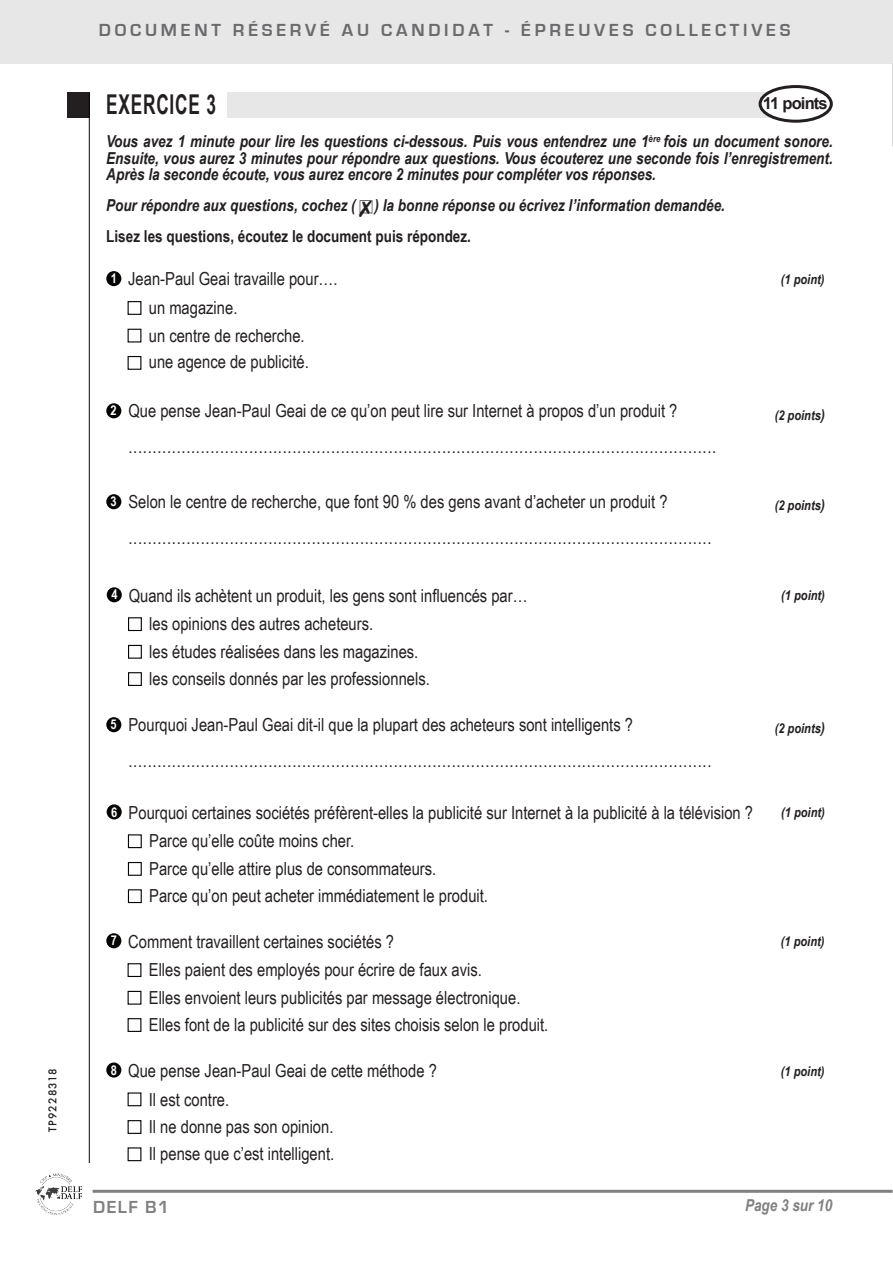
<style>
.page{position:relative;width:893px;height:1263px;background:#fff}
.page>*{position:absolute;margin:0;border:0;box-sizing:border-box;transform-origin:0 0}
.t1{font:700 27.3px "Arial Narrow";letter-spacing:.04em;color:#231f20;scale:.77 1}
.t2{font:18px/27.6px "Arial Narrow";color:#231f20}
.t3{font:700 18px "Eurostile";letter-spacing:.21em;color:#6b6b6e}
.t4{font:700 18px "Eurostile";letter-spacing:.08em;color:#808180}
.t5{font:italic 700 16.5px/16.5px "Arial Narrow";color:#231f20;text-align:justify}
.t6{font:700 16.5px "Arial Narrow";color:#231f20}
.t7{font:italic 700 16.5px "Arial Narrow";color:#808180}
.t8{font:700 16.5px "Arial";letter-spacing:-.05em;color:#231f20}
.t9{font:italic 700 13.5px "Arial Narrow";color:#231f20}
.t10{font:700 13.5px "Arial Narrow";color:#fff}
.t11{font:500 10.5px "Futura";letter-spacing:.11em;color:#231f20}
.s1{font-weight:700;font-size:13.5px;color:#fff}
.s2{font-size:15px}
</style>
<div class="page">
<div style="left:0;top:0;width:893px;height:63px;background:#e6e7e6"></div>
<hr style="left:93px;top:1190px;width:800px;height:3px;background:#808180">
<div style="left:67px;top:93px;width:22px;height:25px;background:#231f20"></div>
<div style="left:227px;top:93px;width:565px;height:25px;background:#e6e7e6"></div>
<div style="left:760px;top:87px;width:71px;height:34px;background:#fff;border-radius:50%"></div>
<div style="left:759px;top:85px;width:74px;height:38px;border:3px solid #231f20;border-radius:50%"></div>
<hr style="left:89px;top:93px;width:1px;height:1070px;background:#040503">
<svg style="left:892px;top:63px;width:1px;height:83px"></svg>
<div style="left:106px;top:403px;width:15px;height:15px;background:#040503;border-radius:50%"></div>
<div style="left:106px;top:494px;width:15px;height:15px;background:#040503;border-radius:50%"></div>
<div style="left:106px;top:271px;width:15px;height:15px;background:#040503;border-radius:50%"></div>
<div style="left:128px;top:301px;width:13px;height:14px;background:#fff;border:1px solid #040503"></div>
<div style="left:128px;top:329px;width:13px;height:13px;background:#fff;border:1px solid #040503"></div>
<div style="left:128px;top:356px;width:13px;height:14px;background:#fff;border:1px solid #040503"></div>
<div style="left:107px;top:587px;width:15px;height:15px;background:#040503;border-radius:50%"></div>
<div style="left:128px;top:617px;width:14px;height:14px;background:#fff;border:1px solid #040503"></div>
<div style="left:128px;top:645px;width:14px;height:14px;background:#fff;border:1px solid #040503"></div>
<div style="left:128px;top:672px;width:14px;height:14px;background:#fff;border:1px solid #040503"></div>
<div style="left:106px;top:717px;width:15px;height:15px;background:#040503;border-radius:50%"></div>
<div style="left:107px;top:804px;width:15px;height:15px;background:#040503;border-radius:50%"></div>
<div style="left:128px;top:834px;width:14px;height:14px;background:#fff;border:1px solid #040503"></div>
<div style="left:128px;top:862px;width:14px;height:14px;background:#fff;border:1px solid #040503"></div>
<div style="left:128px;top:889px;width:14px;height:14px;background:#fff;border:1px solid #040503"></div>
<div style="left:106px;top:933px;width:15px;height:15px;background:#040503;border-radius:50%"></div>
<div style="left:128px;top:963px;width:13px;height:14px;background:#fff;border:1px solid #040503"></div>
<div style="left:128px;top:991px;width:13px;height:14px;background:#fff;border:1px solid #040503"></div>
<div style="left:128px;top:1018px;width:13px;height:14px;background:#fff;border:1px solid #040503"></div>
<div style="left:106px;top:1062px;width:15px;height:15px;background:#040503;border-radius:50%"></div>
<div style="left:128px;top:1092px;width:13px;height:14px;background:#fff;border:1px solid #040503"></div>
<div style="left:128px;top:1120px;width:13px;height:14px;background:#fff;border:1px solid #040503"></div>
<div style="left:128px;top:1147px;width:13px;height:14px;background:#fff;border:1px solid #040503"></div>
<img style="left:35px;top:1173px;width:48px;height:42px">
<p class="t11" style="left:45px;top:1132px;width:65px;rotate:-90deg">TP9228318</p>
<p class="t3" style="left:99px;top:20px;width:693px">DOCUMENT RÉSERVÉ AU CANDIDAT - ÉPREUVES COLLECTIVES</p>
<h1 class="t1" style="left:106px;top:84px;width:144px">EXERCICE 3</h1>
<p class="t8" style="left:763px;top:92px;width:66px">11 points</p>
<p class="t5" style="left:106px;top:132px;width:728px">Vous avez 1 minute pour lire les questions ci-dessous. Puis vous entendrez une 1<sup>ère</sup> fois un document sonore.<br>Ensuite, vous aurez 3 minutes pour répondre aux questions. Vous écouterez une seconde fois l’enregistrement.<br>Après la seconde écoute, vous aurez encore 2 minutes pour compléter vos réponses.</p>
<p class="t5" style="left:106px;top:196px;width:620px">Pour répondre aux questions, cochez ( ) la bonne réponse ou écrivez l’information demandée.</p>
<p class="t6" style="left:106px;top:224px;width:366px">Lisez les questions, écoutez le document puis répondez.</p>
<p class="t2" style="left:149px;top:265px;width:190px;text-indent:-38px"><span class="s1">1</span> Jean-Paul Geai travaille pour…. un magazine.<br>un centre de recherche.<br>une agence de publicité.</p>
<p class="t9" style="left:781px;top:269px;width:45px">(1 point)</p>
<p class="t2" style="left:128px;top:392px;width:589px;line-height:36px">Que pense Jean-Paul Geai de ce qu’on peut lire sur Internet à propos d’un produit ? ..........................................................................................................................</p>
<p class="t10" style="left:111px;top:400px;width:8px">2</p>
<p class="t9" style="left:775px;top:405px;width:52px">(2 points<span class="s2">)</span></p>
<p class="t2" style="left:128px;top:483px;width:584px;line-height:36px">Selon le centre de recherche, que font 90 % des gens avant d’acheter un produit ? .........................................................................................................................</p>
<p class="t10" style="left:111px;top:491px;width:8px">3</p>
<p class="t9" style="left:775px;top:495px;width:52px">(2 points<span class="s2">)</span></p>
<p class="t2" style="left:149px;top:581px;width:380px;text-indent:-38px"><span class="s1">4</span> Quand ils achètent un produit, les gens sont influencés par… les opinions des autres acheteurs.<br>les études réalisées dans les magazines.<br>les conseils donnés par les professionnels.</p>
<p class="t9" style="left:781px;top:585px;width:45px">(1 point)</p>
<p class="t2" style="left:128px;top:706px;width:584px;line-height:36px">Pourquoi Jean-Paul Geai dit-il que la plupart des acheteurs sont intelligents ? .........................................................................................................................</p>
<p class="t10" style="left:111px;top:714px;width:8px">5</p>
<p class="t9" style="left:775px;top:718px;width:52px">(2 points<span class="s2">)</span></p>
<p class="t2" style="left:149px;top:798px;width:605px;text-indent:-38px"><span class="s1">6</span> Pourquoi certaines sociétés préfèrent-elles la publicité sur Internet à la publicité à la télévision ?<br>Parce qu’elle coûte moins cher.<br>Parce qu’elle attire plus de consommateurs.<br>Parce qu’on peut acheter immédiatement le produit.</p>
<p class="t9" style="left:781px;top:802px;width:45px">(1 point)</p>
<p class="t2" style="left:149px;top:927px;width:401px;text-indent:-38px"><span class="s1">7</span> Comment travaillent certaines sociétés ?<br>Elles paient des employés pour écrire de faux avis.<br>Elles envoient leurs publicités par message électronique.<br>Elles font de la publicité sur des sites choisis selon le produit.</p>
<p class="t9" style="left:781px;top:931px;width:45px">(1 point)</p>
<p class="t2" style="left:149px;top:1056px;width:290px;text-indent:-38px"><span class="s1">8</span> Que pense Jean-Paul Geai de cette méthode ?<br>Il est contre.<br>Il ne donne pas son opinion.<br>Il pense que c’est intelligent.</p>
<p class="t9" style="left:781px;top:1060px;width:45px">(1 point)</p>
<p class="t4" style="left:93px;top:1197px;width:78px">DELF B1</p>
<p class="t7" style="left:745px;top:1192px;width:89px">Page 3 sur 10</p>
</div>
